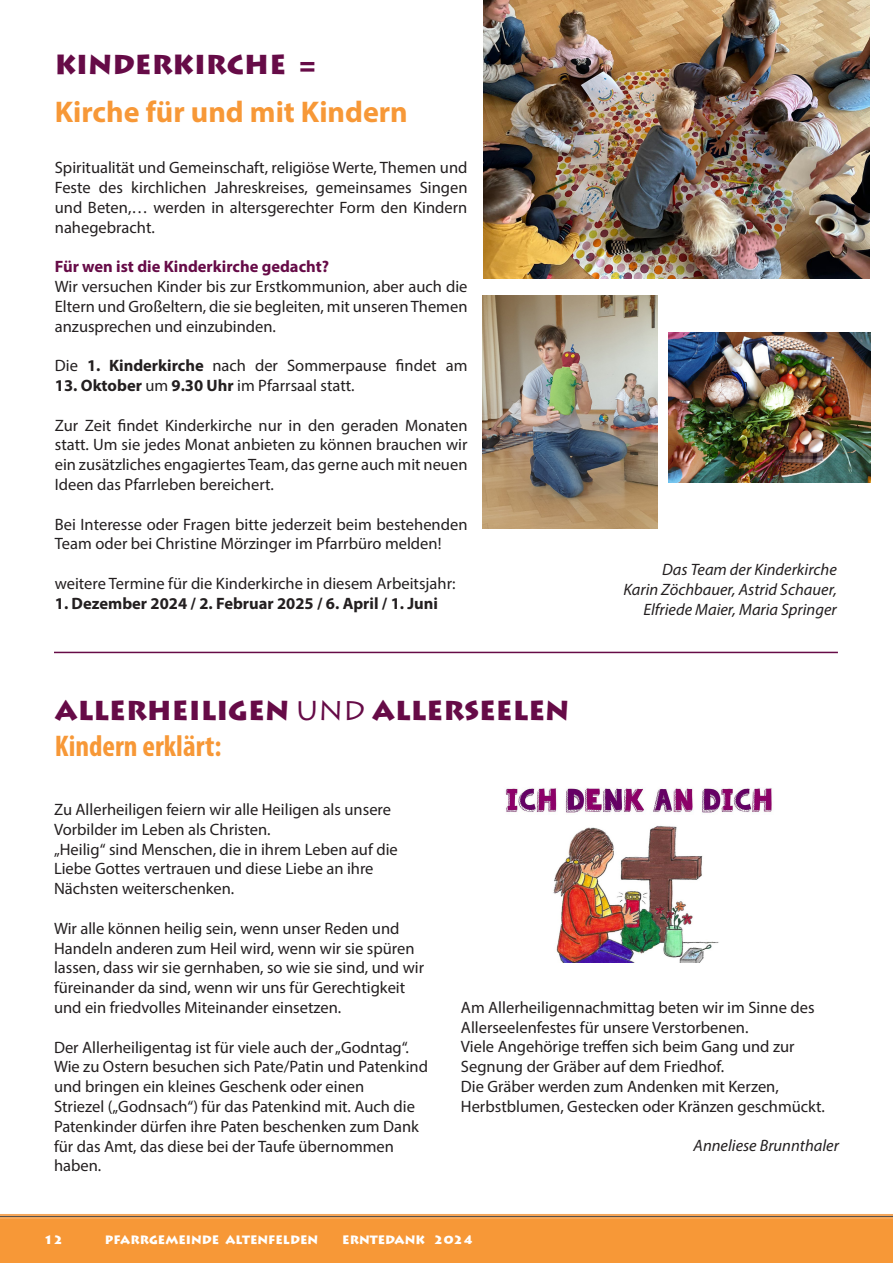
<style>
.page{position:relative;width:893px;height:1263px;background:#fff}
.page>*{position:absolute;margin:0;border:0;box-sizing:border-box;transform-origin:0 0}
.t1{font:700 30px "Myriad Pro";color:#f79837}
.t2{font:700 condensed 30px "Myriad Pro";color:#f79837}
.t3{font:900 27px "Lithos Pro";color:#660b47}
.t4{font:16.5px/19.8px "Myriad Pro";color:#231f20}
.t5{font:italic 16.5px/19.8px "Myriad Pro";color:#231f20;text-align:right}
.t6{font:700 16.5px "Myriad Pro";color:#231f20}
.t7{font:700 16.5px "Myriad Pro";color:#660b47}
.t8{font:900 12px "Lithos Pro";color:#fff}
.s1{font-weight:700}
.s2{font-weight:400}
</style>
<div class="page">
<svg style="left:0;top:1214px;width:893px;height:49px;background:#f3973a"></svg>
<img style="left:483px;top:295px;width:175px;height:233px">
<img style="left:483px;top:0;width:386px;height:278px">
<img style="left:669px;top:333px;width:202px;height:149px">
<hr style="left:54px;top:652px;width:784px;height:1px;background:#660b47">
<img style="left:505px;top:787px;width:267px;height:175px">
<h2 class="t3" style="left:55px;top:47px;width:262px">KINDERKIRCHE =</h2>
<h1 class="t1" style="left:55px;top:93px;width:355px">Kirche für und mit Kindern</h1>
<p class="t4" style="left:55px;top:157px;width:414px;text-align:justify">Spiritualität und Gemeinschaft, religiöse Werte, Themen und Feste des kirchlichen Jahreskreises, gemeinsames Singen und Beten,… werden in altersgerechter Form den Kindern nahegebracht.</p>
<p class="t7" style="left:55px;top:256px;width:276px">Für wen ist die Kinderkirche gedacht?</p>
<p class="t4" style="left:55px;top:276px;width:414px;text-align:justify">Wir versuchen Kinder bis zur Erstkommunion, aber auch die Eltern und Großeltern, die sie begleiten, mit unseren Themen anzusprechen und einzubinden.</p>
<p class="t4" style="left:55px;top:355px;width:414px">Die <span class="s1">1. Kinderkirche</span> nach der Sommerpause findet am</p>
<p class="t4" style="left:55px;top:375px;width:301px"><span class="s1">13. Oktober</span> um <span class="s1">9.30 Uhr</span> im Pfarrsaal statt.</p>
<p class="t4" style="left:55px;top:415px;width:414px;text-align:justify">Zur Zeit findet Kinderkirche nur in den geraden Monaten statt. Um sie jedes Monat anbieten zu können brauchen wir ein zusätzliches engagiertes Team, das gerne auch mit neuen Ideen das Pfarrleben bereichert.</p>
<p class="t4" style="left:55px;top:514px;width:414px">Bei Interesse oder Fragen bitte jederzeit beim bestehenden<br>Team oder bei Christine Mörzinger im Pfarrbüro melden!</p>
<p class="t4" style="left:55px;top:573px;width:402px">weitere Termine für die Kinderkirche in diesem Arbeitsjahr:</p>
<p class="t6" style="left:55px;top:592px;width:385px">1. Dezember 2024 / 2. Februar 2025 / 6. April / 1. Juni</p>
<h2 class="t3" style="left:55px;top:694px;width:516px">ALLERHEILIGEN <span class="s2">und</span> ALLERSEELEN</h2>
<h1 class="t2" style="left:55px;top:727px;width:168px">Kindern erklärt:</h1>
<p class="t5" style="left:623px;top:559px;width:215px">Das Team der Kinderkirche<br>Karin Zöchbauer, Astrid Schauer,<br>Elfriede Maier, Maria Springer</p>
<p class="t4" style="left:54px;top:799px;width:345px">Zu Allerheiligen feiern wir alle Heiligen als unsere Vorbilder im Leben als Christen.<br>„Heilig“ sind Menschen, die in ihrem Leben auf die Liebe Gottes vertrauen und diese Liebe an ihre Nächsten weiterschenken.</p>
<p class="t4" style="left:54px;top:918px;width:372px">Wir alle können heilig sein, wenn unser Reden und Handeln anderen zum Heil wird, wenn wir sie spüren lassen, dass wir sie gernhaben, so wie sie sind, und wir füreinander da sind, wenn wir uns für Gerechtigkeit und ein friedvolles Miteinander einsetzen.</p>
<p class="t4" style="left:54px;top:1037px;width:375px">Der Allerheiligentag ist für viele auch der „Godntag“.<br>Wie zu Ostern besuchen sich Pate/Patin und Patenkind und bringen ein kleines Geschenk oder einen<br>Striezel („Godnsach“) für das Patenkind mit. Auch die Patenkinder dürfen ihre Paten beschenken zum Dank für das Amt, das diese bei der Taufe übernommen haben.</p>
<p class="t4" style="left:461px;top:997px;width:365px">Am Allerheiligennachmittag beten wir im Sinne des Allerseelenfestes für unsere Verstorbenen.<br>Viele Angehörige treffen sich beim Gang und zur Segnung der Gräber auf dem Friedhof.<br>Die Gräber werden zum Andenken mit Kerzen, Herbstblumen, Gestecken oder Kränzen geschmückt.</p>
<p class="t5" style="left:693px;top:1136px;width:147px">Anneliese Brunnthaler</p>
<p class="t8" style="left:44px;top:1232px;width:21px">12</p>
<p class="t8" style="left:105px;top:1232px;width:215px">PFARRGEMEINDE ALTENFELDEN</p>
<p class="t8" style="left:342px;top:1232px;width:10px">ERNTEDAN</p>
<p class="t8" style="left:415px;top:1232px;width:59px">K 2024</p>
</div>
